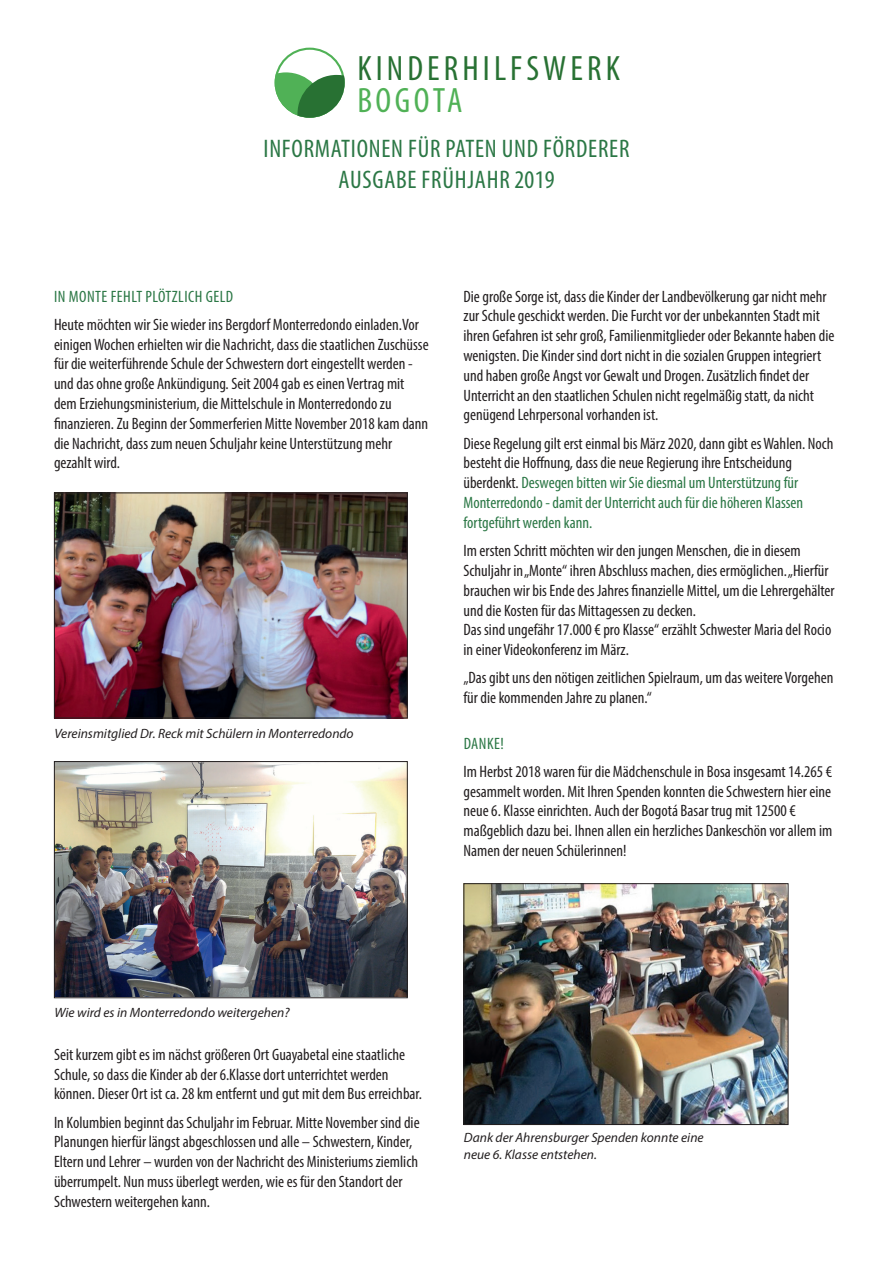
<style>
.page{position:relative;width:893px;height:1263px;background:#fff}
.page>*{position:absolute;margin:0;border:0;box-sizing:border-box;transform-origin:0 0}
.t1{font:condensed 35.4px "Myriad Pro";letter-spacing:.115em;color:#287133}
.t2{font:condensed 35.4px "Myriad Pro";letter-spacing:.1em;color:#50b156}
.t3{font:condensed 25.5px/30.6px "Myriad Pro";letter-spacing:.03em;color:#2b7745;text-align:center}
.t4{font:condensed 16.5px/19.8px "Myriad Pro";color:#231f20}
.t5{font:condensed 16.5px "Myriad Pro";letter-spacing:.03em;color:#2b7745}
.t6{font:italic 13.5px/16.2px "Myriad Pro";color:#231f20}
.s1{color:#2b7745}
</style>
<div class="page">
<svg style="left:275px;top:48px;width:70px;height:70px"></svg>
<img style="left:56px;top:494px;width:350px;height:222px">
<div style="left:54px;top:492px;width:354px;height:226px;border:1px solid #231f20"></div>
<img style="left:56px;top:763px;width:350px;height:233px">
<div style="left:54px;top:761px;width:354px;height:237px;border:1px solid #231f20"></div>
<img style="left:465px;top:885px;width:321px;height:238px">
<div style="left:463px;top:883px;width:325px;height:242px;border:1px solid #231f20"></div>
<h1 class="t1" style="left:357px;top:47px;width:264px">KINDERHILFSWERK</h1>
<h1 class="t2" style="left:357px;top:79px;width:107px">BOGOTA</h1>
<h2 class="t3" style="left:263px;top:133px;width:367px">INFORMATIONEN FÜR PATEN UND FÖRDERER<br>AUSGABE FRÜHJAHR 2019</h2>
<p class="t5" style="left:54px;top:286px;width:181px">IN MONTE FEHLT PLÖTZLICH GELD</p>
<p class="t4" style="left:54px;top:314px;width:376px">Heute möchten wir Sie wieder ins Bergdorf Monterredondo einladen.Vor einigen Wochen erhielten wir die Nachricht, dass die staatlichen Zuschüsse für die weiterführende Schule der Schwestern dort eingestellt werden - und das ohne große Ankündigung. Seit 2004 gab es einen Vertrag mit dem Erziehungsministerium, die Mittelschule in Monterredondo zu finanzieren. Zu Beginn der Sommerferien Mitte November 2018 kam dann die Nachricht, dass zum neuen Schuljahr keine Unterstützung mehr gezahlt wird.</p>
<p class="t6" style="left:54px;top:725px;width:301px">Vereinsmitglied Dr. Reck mit Schülern in Monterredondo</p>
<p class="t4" style="left:463px;top:286px;width:372px">Die große Sorge ist, dass die Kinder der Landbevölkerung gar nicht mehr zur Schule geschickt werden. Die Furcht vor der unbekannten Stadt mit ihren Gefahren ist sehr groß, Familienmitglieder oder Bekannte haben die wenigsten. Die Kinder sind dort nicht in die sozialen Gruppen integriert und haben große Angst vor Gewalt und Drogen. Zusätzlich findet der Unterricht an den staatlichen Schulen nicht regelmäßig statt, da nicht genügend Lehrpersonal vorhanden ist.</p>
<p class="t4" style="left:463px;top:433px;width:372px">Diese Regelung gilt erst einmal bis März 2020, dann gibt es Wahlen. Noch besteht die Hoffnung, dass die neue Regierung ihre Entscheidung überdenkt. <span class="s1">Deswegen bitten wir Sie diesmal um Unterstützung für Monterredondo - damit der Unterricht auch für die höheren Klassen fortgeführt werden kann.</span></p>
<p class="t4" style="left:463px;top:541px;width:373px">Im ersten Schritt möchten wir den jungen Menschen, die in diesem Schuljahr in „Monte“ ihren Abschluss machen, dies ermöglichen. „Hierfür brauchen wir bis Ende des Jahres finanzielle Mittel, um die Lehrergehälter und die Kosten für das Mittagessen zu decken.<br>Das sind ungefähr 17.000 € pro Klasse“ erzählt Schwester Maria del Rocio in einer Videokonferenz im März.</p>
<p class="t4" style="left:463px;top:668px;width:371px">„Das gibt uns den nötigen zeitlichen Spielraum, um das weitere Vorgehen für die kommenden Jahre zu planen.“</p>
<p class="t5" style="left:464px;top:733px;width:42px">DANKE!</p>
<p class="t4" style="left:463px;top:761px;width:370px">Im Herbst 2018 waren für die Mädchenschule in Bosa insgesamt 14.265 € gesammelt worden. Mit Ihren Spenden konnten die Schwestern hier eine neue 6. Klasse einrichten. Auch der Bogotá Basar trug mit 12500 € maßgeblich dazu bei. Ihnen allen ein herzliches Dankeschön vor allem im Namen der neuen Schülerinnen!</p>
<p class="t6" style="left:54px;top:1004px;width:237px">Wie wird es in Monterredondo weitergehen?</p>
<p class="t4" style="left:54px;top:1044px;width:369px">Seit kurzem gibt es im nächst größeren Ort Guayabetal eine staatliche<br>Schule, so dass die Kinder ab der 6.Klasse dort unterrichtet werden können. Dieser Ort ist ca. 28 km entfernt und gut mit dem Bus erreichbar.</p>
<p class="t4" style="left:54px;top:1112px;width:367px">In Kolumbien beginnt das Schuljahr im Februar. Mitte November sind die Planungen hierfür längst abgeschlossen und alle – Schwestern, Kinder, Eltern und Lehrer – wurden von der Nachricht des Ministeriums ziemlich überrumpelt. Nun muss überlegt werden, wie es für den Standort der Schwestern weitergehen kann.</p>
<p class="t6" style="left:464px;top:1129px;width:241px">Dank der Ahrensburger Spenden konnte eine neue 6. Klasse entstehen.</p>
</div>
